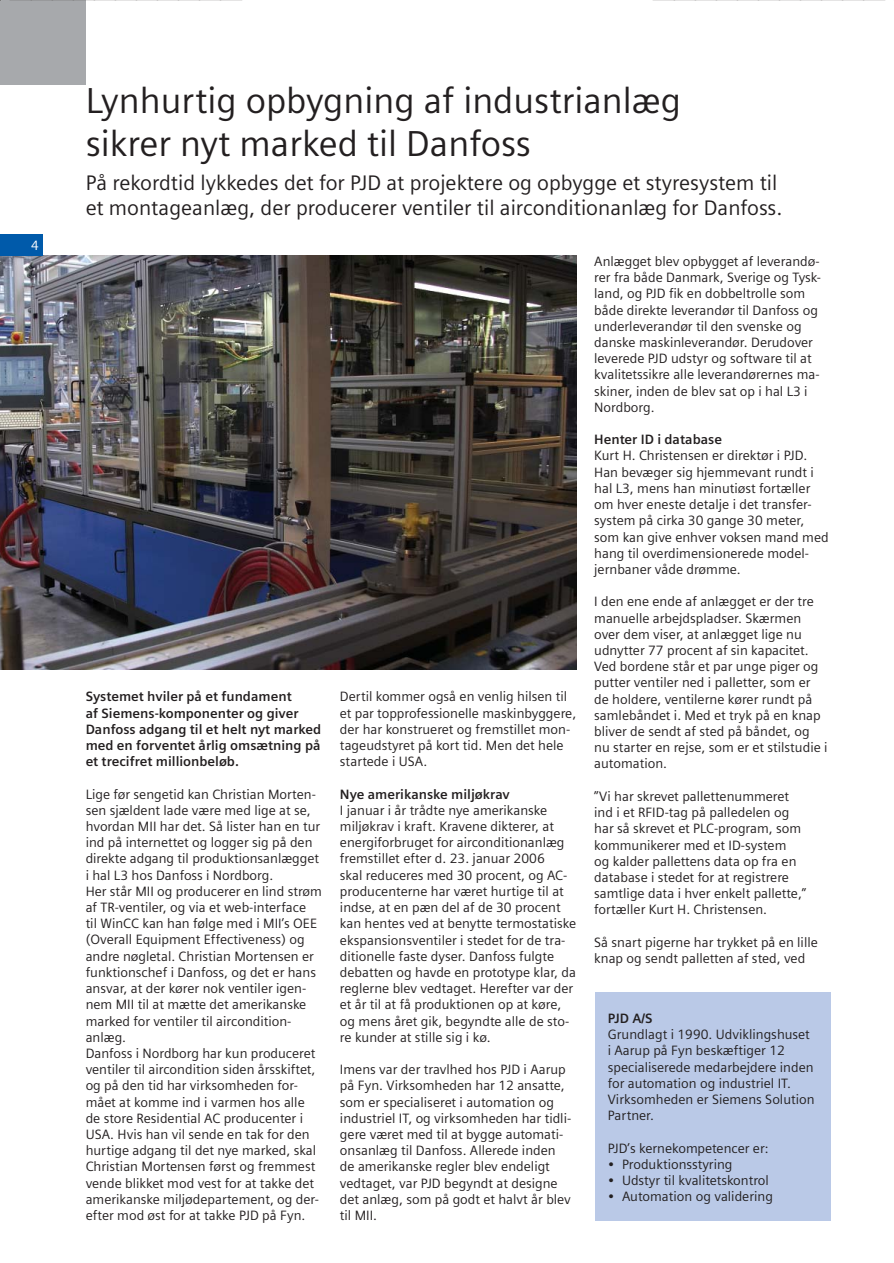
<style>
.page{position:relative;width:894px;height:1263px;background:#fff}
.page>*{position:absolute;margin:0;border:0;box-sizing:border-box;transform-origin:0 0}
.t1{font:36px/43.2px "Siemens Sans";color:#231f20}
.t2{font:21px/25.2px "Siemens Sans";color:#231f20}
.t3{font:13.5px/16.2px "Siemens Sans";color:#231f20}
.t4{font:700 13.5px/16.2px "Siemens Sans";color:#231f20}
.t5{font:13.5px "Siemens Sans";color:#fff}
</style>
<div class="page">
<img style="left:0;top:255px;width:576px;height:414px">
<div style="left:0;top:0;width:86px;height:85px;background:#a7a9ac"></div>
<div style="left:0;top:234px;width:43px;height:21px;background:#005aaa"></div>
<div style="left:594px;top:992px;width:236px;height:228px;background:#bac9e7"></div>
<svg style="left:0;top:621px;width:1px;height:21px"></svg>
<svg style="left:10px;top:0;width:232px;height:1px"></svg>
<svg style="left:652px;top:0;width:232px;height:1px"></svg>
<p class="t5" style="left:31px;top:240px;width:9px">4</p>
<h1 class="t1" style="left:86px;top:82px;width:596px">Lynhurtig opbygning af industrianlæg sikrer nyt marked til Danfoss</h1>
<h2 class="t2" style="left:86px;top:172px;width:698px">På rekordtid lykkedes det for PJD at projektere og opbygge et styresystem til et montageanlæg, der producerer ventiler til airconditionanlæg for Danfoss.</h2>
<p class="t4" style="left:86px;top:689px;width:237px">Systemet hviler på et fundament<br>af Siemens-komponenter og giver Danfoss adgang til et helt nyt marked med en forventet årlig omsætning på et trecifret millionbeløb.</p>
<p class="t3" style="left:86px;top:786px;width:238px">Lige før sengetid kan Christian Morten&shy;sen sjældent lade være med lige at se, hvordan MII har det. Så lister han en tur ind på internettet og logger sig på den direkte adgang til produktionsanlægget i hal L3 hos Danfoss i Nordborg.<br>Her står MII og producerer en lind strøm af TR-ventiler, og via et web-interface<br>til WinCC kan han følge med i MII’s OEE (Overall Equipment Effectiveness) og andre nøgletal. Christian Mortensen er funktionschef i Danfoss, og det er hans ansvar, at der kører nok ventiler igen&shy;nem MII til at mætte det amerikanske marked for ventiler til aircondition&shy;anlæg.<br>Danfoss i Nordborg har kun produceret ventiler til aircondition siden årsskiftet, og på den tid har virksomheden for&shy;mået at komme ind i varmen hos alle de store Residential AC producenter i USA. Hvis han vil sende en tak for den hurtige adgang til det nye marked, skal Christian Mortensen først og fremmest vende blikket mod vest for at takke det amerikanske miljødepartement, og der&shy;efter mod øst for at takke PJD på Fyn.</p>
<p class="t3" style="left:340px;top:689px;width:238px">Dertil kommer også en venlig hilsen til et par topprofessionelle maskinbyggere, der har konstrueret og fremstillet mon&shy;tageudstyret på kort tid. Men det hele startede i USA.</p>
<p class="t4" style="left:340px;top:787px;width:171px">Nye amerikanske miljøkrav</p>
<p class="t3" style="left:340px;top:803px;width:238px">I januar i år trådte nye amerikanske miljøkrav i kraft. Kravene dikterer, at energiforbruget for airconditionanlæg fremstillet efter d. 23. januar 2006<br>skal reduceres med 30 procent, og AC&shy;producenterne har været hurtige til at indse, at en pæn del af de 30 procent kan hentes ved at benytte termostatiske ekspansionsventiler i stedet for de tra&shy;ditionelle faste dyser. Danfoss fulgte debatten og havde en prototype klar, da reglerne blev vedtaget. Herefter var der et år til at få produktionen op at køre, og mens året gik, begyndte alle de sto&shy;re kunder at stille sig i kø.</p>
<p class="t3" style="left:340px;top:1062px;width:233px">Imens var der travlhed hos PJD i Aarup på Fyn. Virksomheden har 12 ansatte, som er specialiseret i automation og industriel IT, og virksomheden har tidli&shy;gere været med til at bygge automati&shy;onsanlæg til Danfoss. Allerede inden de amerikanske regler blev endeligt vedtaget, var PJD begyndt at designe det anlæg, som på godt et halvt år blev til MII.</p>
<p class="t3" style="left:594px;top:254px;width:228px">Anlægget blev opbygget af leverandø&shy;rer fra både Danmark, Sverige og Tysk&shy;land, og PJD fik en dobbeltrolle som både direkte leverandør til Danfoss og underleverandør til den svenske og danske maskinleverandør. Derudover leverede PJD udstyr og software til at kvalitetssikre alle leverandørernes ma&shy;skiner, inden de blev sat op i hal L3 i Nordborg.</p>
<p class="t4" style="left:594px;top:432px;width:129px">Henter ID i database</p>
<p class="t3" style="left:594px;top:449px;width:236px">Kurt H. Christensen er direktør i PJD.<br>Han bevæger sig hjemmevant rundt i hal L3, mens han minutiøst fortæller om hver eneste detalje i det transfer&shy;system på cirka 30 gange 30 meter, som kan give enhver voksen mand med hang til overdimensionerede model&shy;jernbaner våde drømme.</p>
<p class="t3" style="left:594px;top:594px;width:235px">I den ene ende af anlægget er der tre manuelle arbejdspladser. Skærmen over dem viser, at anlægget lige nu udnytter 77 procent af sin kapacitet.<br>Ved bordene står et par unge piger og putter ventiler ned i palletter, som er de holdere, ventilerne kører rundt på samlebåndet i. Med et tryk på en knap bliver de sendt af sted på båndet, og nu starter en rejse, som er et stilstudie i automation.</p>
<p class="t3" style="left:594px;top:789px;width:213px">”Vi har skrevet pallettenummeret ind i et RFID-tag på palledelen og har så skrevet et PLC-program, som kommunikerer med et ID-system<br>og kalder pallettens data op fra en database i stedet for at registrere samtlige data i hver enkelt pallette,” fortæller Kurt H. Christensen.</p>
<p class="t3" style="left:594px;top:935px;width:225px">Så snart pigerne har trykket på en lille knap og sendt palletten af sted, ved</p>
<p class="t4" style="left:607px;top:1011px;width:46px">PJD A/S</p>
<p class="t3" style="left:607px;top:1027px;width:208px">Grundlagt i 1990. Udviklingshuset i Aarup på Fyn beskæftiger 12 specialiserede medarbejdere inden for automation og industriel IT.<br>Virksomheden er Siemens Solution<br>Partner.</p>
<p class="t3" style="left:607px;top:1140px;width:162px">PJD’s kernekompetencer er:</p>
<p class="t3" style="left:607px;top:1156px;width:126px">• Produktionsstyring</p>
<p class="t3" style="left:607px;top:1173px;width:163px">• Udstyr til kvalitetskontrol</p>
<p class="t3" style="left:607px;top:1189px;width:167px">• Automation og validering</p>
</div>
